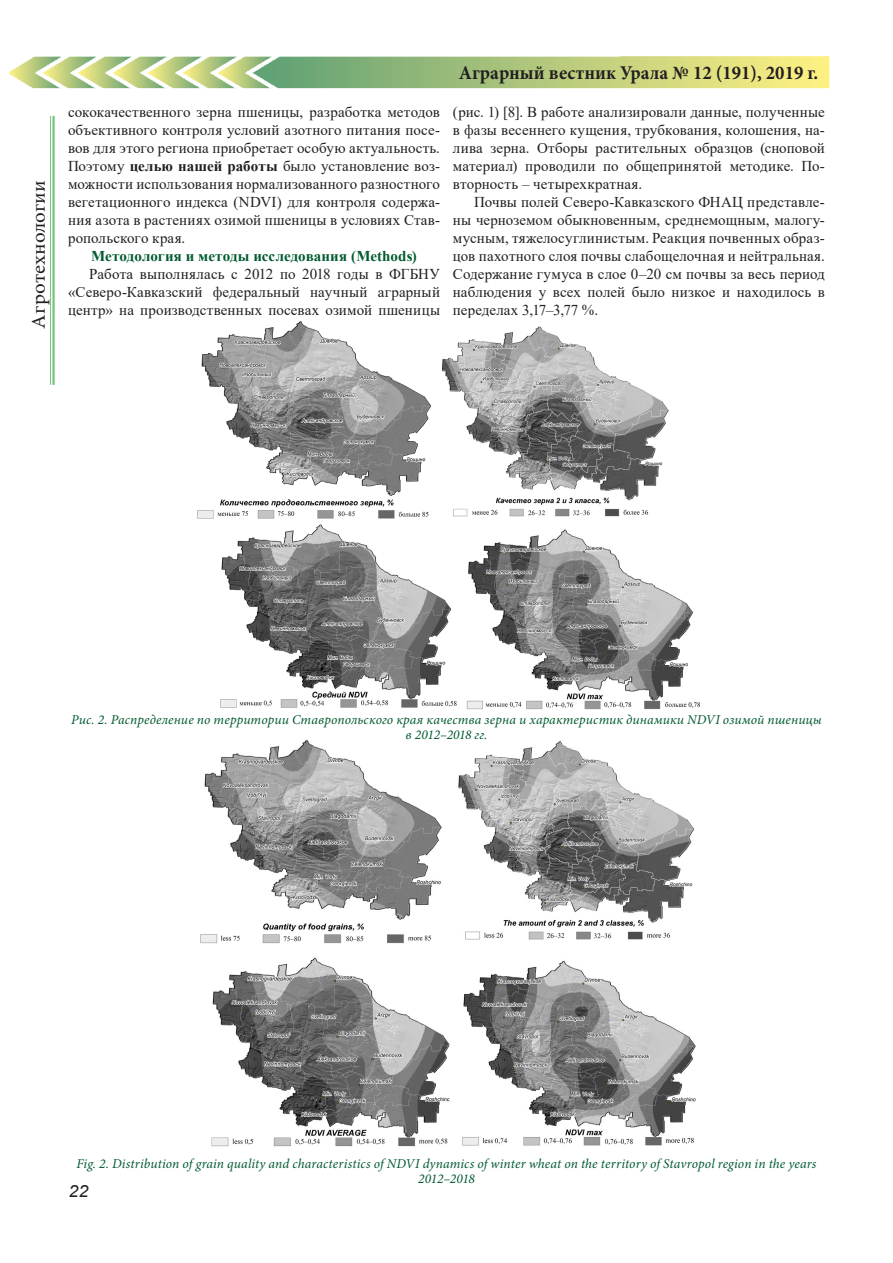
<style>
.page{position:relative;width:893px;height:1263px;background:#fff}
.page>*{position:absolute;margin:0;border:0;box-sizing:border-box;transform-origin:0 0}
.t1{font:700 19.5px "Minion Pro";color:#231f20;scale:.96 1}
.t2{font:19.5px "Minion Pro";letter-spacing:.005em;color:#231f20;scale:1.08 1}
.t3{font:italic 16.8px "Arial";color:#231f20;scale:1.08 1}
.Обычный{font:15px/18px "Times New Roman";letter-spacing:.01em;color:#231f20;text-align:justify}
.подзаголовок{font:700 15px "Times New Roman";letter-spacing:.005em;color:#025b30}
.рисунок{font:italic 13.5px/15px "Minion Pro";letter-spacing:.01em;color:#025b30;text-align:center}
.s1{font-weight:700}
</style>
<div class="page">
<img style="left:9px;top:56px;width:820px;height:32px">
<hr style="left:52px;top:116px;width:3px;height:269px;background:#40ae49">
<hr style="left:50px;top:116px;width:1px;height:269px;background:#40ae49">
<img style="left:197px;top:321px;width:504px;height:389px">
<img style="left:200px;top:740px;width:496px;height:407px">
<h1 class="t2" style="left:26px;top:329px;width:139px;rotate:-90deg">Агротехнологии</h1>
<p class="Обычный" style="left:68px;top:102px;width:374px">сококачественного зерна пшеницы, разработка методов объективного контроля условий азотного питания посе&shy;вов для этого региона приобретает особую актуальность.<br>Поэтому <span class="s1">целью нашей работы</span> было установление воз&shy;можности использования нормализованного разностного вегетационного индекса (NDVI) для контроля содержа&shy;ния азота в растениях озимой пшеницы в условиях Став&shy;ропольского края.</p>
<p class="подзаголовок" style="left:91px;top:245px;width:327px">Методология и методы исследования (Methods)</p>
<p class="Обычный" style="left:68px;top:264px;width:374px;text-indent:21px">Работа выполнялась с 2012 по 2018 годы в ФГБНУ «Северо-Кавказский федеральный научный аграрный центр» на производственных посевах озимой пшеницы</p>
<h1 class="t1" style="left:459px;top:59px;width:376px">Аграрный вестник Урала № 12 (191), 2019 г.</h1>
<p class="Обычный" style="left:453px;top:102px;width:374px">(рис. 1) [8]. В работе анализировали данные, полученные в фазы весеннего кущения, трубкования, колошения, на&shy;лива зерна. Отборы растительных образцов (сноповой материал) проводили по общепринятой методике. По&shy;вторность – четырехкратная.</p>
<p class="Обычный" style="left:453px;top:192px;width:374px;text-indent:21px">Почвы полей Северо-Кавказского ФНАЦ представле&shy;ны черноземом обыкновенным, среднемощным, малогу&shy;мусным, тяжелосуглинистым. Реакция почвенных образ&shy;цов пахотного слоя почвы слабощелочная и нейтральная.<br>Содержание гумуса в слое 0–20 см почвы за весь период наблюдения у всех полей было низкое и находилось в переделах 3,17–3,77 %.</p>
<p class="рисунок" style="left:71px;top:712px;width:752px">Рис. 2. Распределение по территории Ставропольского края качества зерна и характеристик динамики NDVI озимой пшеницы в 2012–2018 гг.</p>
<p class="рисунок" style="left:77px;top:1156px;width:741px">Fig. 2. Distribution of grain quality and characteristics of NDVI dynamics of winter wheat on the territory of Stavropol region in the years<br>2012–2018</p>
<p class="t3" style="left:68px;top:1181px;width:20px">22</p>
</div>
